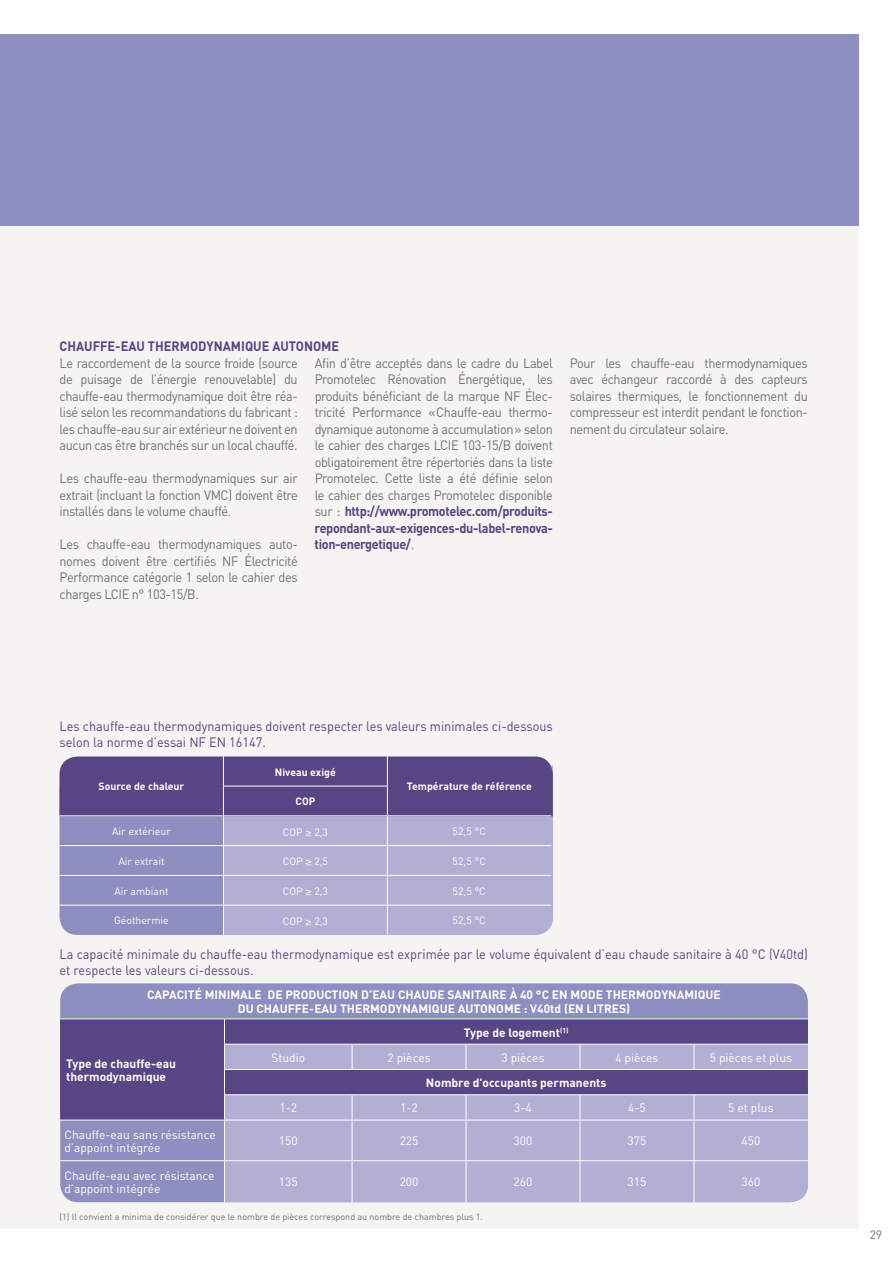
<style>
.page{position:relative;width:893px;height:1263px;background:#fff}
.page>*{position:absolute;margin:0;border:0;box-sizing:border-box;transform-origin:0 0}
.t1{font:13.5px/16.5px "DIN";letter-spacing:-.03em;color:#707172;text-align:justify;scale:.94 1}
.t2{font:13.5px/16.5px "DIN";color:#584584;scale:.94 1}
.t3{font:700 13.5px "DIN";color:#584584;scale:.94 1}
.t4{font:700 12px/13.5px "DIN";color:#fff;text-align:center}
.t5{font:12px/13.5px "DIN";color:#fff}
.t6{font:12px "DIN";color:#707172}
.t7{font:10.5px "DIN";color:#fff}
.t8{font:700 10.5px "DIN";color:#fff}
.t9{font:9px "DIN";color:#707172}
.s1{font-weight:700;color:#584584}
.s2{font-family:"Helvetica Neue"}
</style>
<div class="page">
<div style="left:0;top:225px;width:859px;height:1004px;background:#f5f4f3"></div>
<div style="left:0;top:34px;width:859px;height:191px;background:#8f8ec1"></div>
<div style="left:60px;top:770px;width:493px;height:165px;background:#8f8ec1;border-radius:18px"></div>
<div style="left:224px;top:905px;width:329px;height:30px;background:#b1afd4"></div>
<hr style="left:60px;top:905px;width:163px;height:1px;background:#fff">
<svg style="left:60px;top:756px;width:493px;height:149px"></svg>
<hr style="left:223px;top:905px;width:164px;height:1px;background:#fff">
<hr style="left:223px;top:905px;width:1px;height:30px;background:#fff">
<hr style="left:387px;top:905px;width:164px;height:1px;background:#fff">
<hr style="left:387px;top:905px;width:1px;height:30px;background:#fff">
<div style="left:60px;top:983px;width:748px;height:219px;background:#8f8ec1;border-radius:18px"></div>
<div style="left:225px;top:1121px;width:583px;height:81px;background:#b1afd4"></div>
<svg style="left:60px;top:1019px;width:748px;height:101px;background:#7c6fa4"></svg>
<hr style="left:60px;top:1018px;width:165px;height:1px;background:#fff">
<hr style="left:225px;top:1018px;width:127px;height:1px;background:#fff">
<hr style="left:352px;top:1018px;width:114px;height:1px;background:#fff">
<hr style="left:466px;top:1018px;width:114px;height:1px;background:#fff">
<hr style="left:580px;top:1018px;width:114px;height:1px;background:#fff">
<hr style="left:694px;top:1018px;width:114px;height:1px;background:#fff">
<hr style="left:224px;top:1069px;width:128px;height:1px;background:#fff">
<hr style="left:352px;top:1069px;width:114px;height:1px;background:#fff">
<hr style="left:466px;top:1069px;width:114px;height:1px;background:#fff">
<hr style="left:580px;top:1069px;width:114px;height:1px;background:#fff">
<hr style="left:694px;top:1069px;width:114px;height:1px;background:#fff">
<hr style="left:224px;top:1044px;width:128px;height:1px;background:#fff">
<hr style="left:352px;top:1044px;width:114px;height:1px;background:#fff">
<svg style="left:352px;top:1044px;width:1px;height:25px"></svg>
<hr style="left:466px;top:1044px;width:114px;height:1px;background:#fff">
<svg style="left:466px;top:1044px;width:1px;height:25px"></svg>
<hr style="left:580px;top:1044px;width:114px;height:1px;background:#fff">
<svg style="left:580px;top:1044px;width:1px;height:25px"></svg>
<hr style="left:694px;top:1044px;width:114px;height:1px;background:#fff">
<svg style="left:694px;top:1044px;width:1px;height:25px"></svg>
<hr style="left:60px;top:1120px;width:165px;height:1px;background:#fff">
<hr style="left:225px;top:1120px;width:127px;height:1px;background:#fff">
<hr style="left:352px;top:1120px;width:114px;height:1px;background:#fff">
<hr style="left:466px;top:1120px;width:114px;height:1px;background:#fff">
<hr style="left:580px;top:1120px;width:114px;height:1px;background:#fff">
<hr style="left:694px;top:1120px;width:114px;height:1px;background:#fff">
<hr style="left:224px;top:1094px;width:128px;height:1px;background:#fff">
<svg style="left:224px;top:1019px;width:1px;height:101px"></svg>
<hr style="left:352px;top:1094px;width:114px;height:1px;background:#fff">
<svg style="left:352px;top:1095px;width:1px;height:25px"></svg>
<hr style="left:466px;top:1094px;width:114px;height:1px;background:#fff">
<svg style="left:466px;top:1095px;width:1px;height:25px"></svg>
<hr style="left:580px;top:1094px;width:114px;height:1px;background:#fff">
<svg style="left:580px;top:1095px;width:1px;height:25px"></svg>
<hr style="left:694px;top:1094px;width:114px;height:1px;background:#fff">
<svg style="left:694px;top:1095px;width:1px;height:25px"></svg>
<hr style="left:224px;top:1120px;width:1px;height:40px;background:#fff">
<hr style="left:352px;top:1120px;width:1px;height:40px;background:#fff">
<hr style="left:466px;top:1120px;width:1px;height:40px;background:#fff">
<hr style="left:580px;top:1120px;width:1px;height:40px;background:#fff">
<hr style="left:694px;top:1120px;width:1px;height:40px;background:#fff">
<hr style="left:60px;top:1160px;width:165px;height:1px;background:#fff">
<hr style="left:225px;top:1160px;width:127px;height:1px;background:#fff">
<hr style="left:224px;top:1161px;width:1px;height:41px;background:#fff">
<hr style="left:352px;top:1160px;width:114px;height:1px;background:#fff">
<hr style="left:352px;top:1161px;width:1px;height:41px;background:#fff">
<hr style="left:466px;top:1160px;width:114px;height:1px;background:#fff">
<hr style="left:466px;top:1161px;width:1px;height:41px;background:#fff">
<hr style="left:580px;top:1160px;width:114px;height:1px;background:#fff">
<hr style="left:580px;top:1161px;width:1px;height:41px;background:#fff">
<hr style="left:694px;top:1160px;width:114px;height:1px;background:#fff">
<hr style="left:694px;top:1161px;width:1px;height:41px;background:#fff">
<p class="t3" style="left:60px;top:338px;width:299px">Chauffe-eau thermodynam ique autonom e</p>
<p class="t1" style="left:60px;top:354px;width:255px">Le raccordement de la source froide (source de puisage de l’énergie renouvelable) du chauffe-eau thermodynamique doit être réa&shy;lisé selon les recommandations du fabricant : les chauffe-eau sur air extérieur ne doivent en aucun cas être branchés sur un local chauffé.</p>
<p class="t1" style="left:60px;top:470px;width:255px">Les chauffe-eau thermodynamiques sur air extrait (incluant la fonction VMC) doivent être installés dans le volume chauffé.</p>
<p class="t1" style="left:60px;top:536px;width:255px">Les chauffe-eau thermodynamiques auto&shy;nomes doivent être certifiés NF Électricité Performance catégorie 1 selon le cahier des charges LCIE n° 103-15/B.</p>
<p class="t1" style="left:315px;top:354px;width:255px">Afin d’être acceptés dans le cadre du Label Promotelec Rénovation énergétique, les produits bénéficiant de la marque NF élec&shy;tricité Performance «Chauffe-eau thermo&shy;dynamique autonome à accumulation» selon le cahier des charges LCIE 103-15/B doivent obligatoirement être répertoriés dans la liste Promotelec. Cette liste a été définie selon le cahier des charges Promotelec disponible sur : <span class="s1">http://www.promotelec.com/produits&shy;repondant-aux-exigences-du-label-renova&shy;tion-energetique/</span>.</p>
<p class="t1" style="left:570px;top:354px;width:255px">Pour les chauffe-eau thermodynamiques avec échangeur raccordé à des capteurs solaires thermiques, le fonctionnement du compresseur est interdit pendant le fonction&shy;nement du circulateur solaire.</p>
<p class="t2" style="left:60px;top:717px;width:526px">Les chauffe-eau thermodynamiques doivent respecter les valeurs minimales ci-dessous selon la norme d’essai NF EN 16147.</p>
<p class="t8" style="left:99px;top:780px;width:87px">Source de chaleur</p>
<p class="t8" style="left:275px;top:765px;width:62px">N iveau exigé</p>
<p class="t8" style="left:295px;top:795px;width:21px">cop</p>
<p class="t8" style="left:407px;top:780px;width:126px">Température de référence</p>
<p class="t7" style="left:112px;top:825px;width:60px">Air extérieur</p>
<p class="t7" style="left:283px;top:825px;width:47px">COP <span class="s2">≥</span> 2,3</p>
<p class="t7" style="left:453px;top:825px;width:35px">52,5 °C</p>
<p class="t7" style="left:118px;top:854px;width:47px">Air extrait</p>
<p class="t7" style="left:283px;top:855px;width:47px">COP <span class="s2">≥</span> 2,5</p>
<p class="t7" style="left:453px;top:854px;width:35px">52,5 °C</p>
<p class="t7" style="left:114px;top:884px;width:56px">Air ambiant</p>
<p class="t7" style="left:283px;top:885px;width:47px">COP <span class="s2">≥</span> 2,3</p>
<p class="t7" style="left:453px;top:884px;width:35px">52,5 °C</p>
<p class="t7" style="left:114px;top:914px;width:56px">Géothermie</p>
<p class="t7" style="left:283px;top:915px;width:47px">COP <span class="s2">≥</span> 2,3</p>
<p class="t7" style="left:453px;top:914px;width:35px">52,5 °C</p>
<p class="t2" style="left:60px;top:945px;width:798px">La capacité minimale du chauffe-eau thermodynamique est exprimée par le volume équivalent d’eau chaude sanitaire à 40 °C (V40td) et respecte les valeurs ci-dessous.</p>
<p class="t4" style="left:147px;top:988px;width:575px">Capacité m inimale de production d’eau chaude sanitaire à 40 °C en mode thermodynam ique du chauffe-eau thermodynam ique autonom e : V40td (en litres)</p>
<p class="t4" style="left:66px;top:1056px;width:111px;text-align:left">Type de chauffe-eau thermodynamique</p>
<p class="t4" style="left:464px;top:1025px;width:106px">Type de logement<sup>(1)</sup></p>
<p class="t5" style="left:271px;top:1050px;width:35px">Studio</p>
<p class="t5" style="left:387px;top:1050px;width:45px">2 pièces</p>
<p class="t5" style="left:501px;top:1050px;width:45px">3 pièces</p>
<p class="t5" style="left:615px;top:1050px;width:45px">4 pièces</p>
<p class="t5" style="left:710px;top:1050px;width:84px">5 pièces et plus</p>
<p class="t4" style="left:426px;top:1075px;width:182px">Nombre d'occupants permanents</p>
<p class="t5" style="left:279px;top:1101px;width:19px">1-2</p>
<p class="t5" style="left:400px;top:1101px;width:19px">1-2</p>
<p class="t5" style="left:514px;top:1101px;width:19px">3-4</p>
<p class="t5" style="left:628px;top:1101px;width:19px">4-5</p>
<p class="t5" style="left:728px;top:1101px;width:47px">5 et plus</p>
<p class="t5" style="left:64px;top:1127px;width:153px">Chauffe-eau sans résistance d’appoint intégrée</p>
<p class="t5" style="left:279px;top:1134px;width:20px">150</p>
<p class="t5" style="left:400px;top:1134px;width:20px">225</p>
<p class="t5" style="left:514px;top:1134px;width:20px">300</p>
<p class="t5" style="left:628px;top:1134px;width:20px">375</p>
<p class="t5" style="left:741px;top:1134px;width:20px">450</p>
<p class="t5" style="left:64px;top:1168px;width:152px">Chauffe-eau avec résistance d’appoint intégrée</p>
<p class="t5" style="left:279px;top:1175px;width:20px">135</p>
<p class="t5" style="left:400px;top:1175px;width:20px">200</p>
<p class="t5" style="left:514px;top:1175px;width:20px">260</p>
<p class="t5" style="left:628px;top:1175px;width:20px">315</p>
<p class="t5" style="left:741px;top:1175px;width:20px">360</p>
<p class="t9" style="left:60px;top:1211px;width:425px">(1) Il convient a minima de considérer que le nombre de pièces correspond au nombre de chambres plus 1.</p>
<p class="t6" style="left:870px;top:1227px;width:14px">29</p>
</div>
